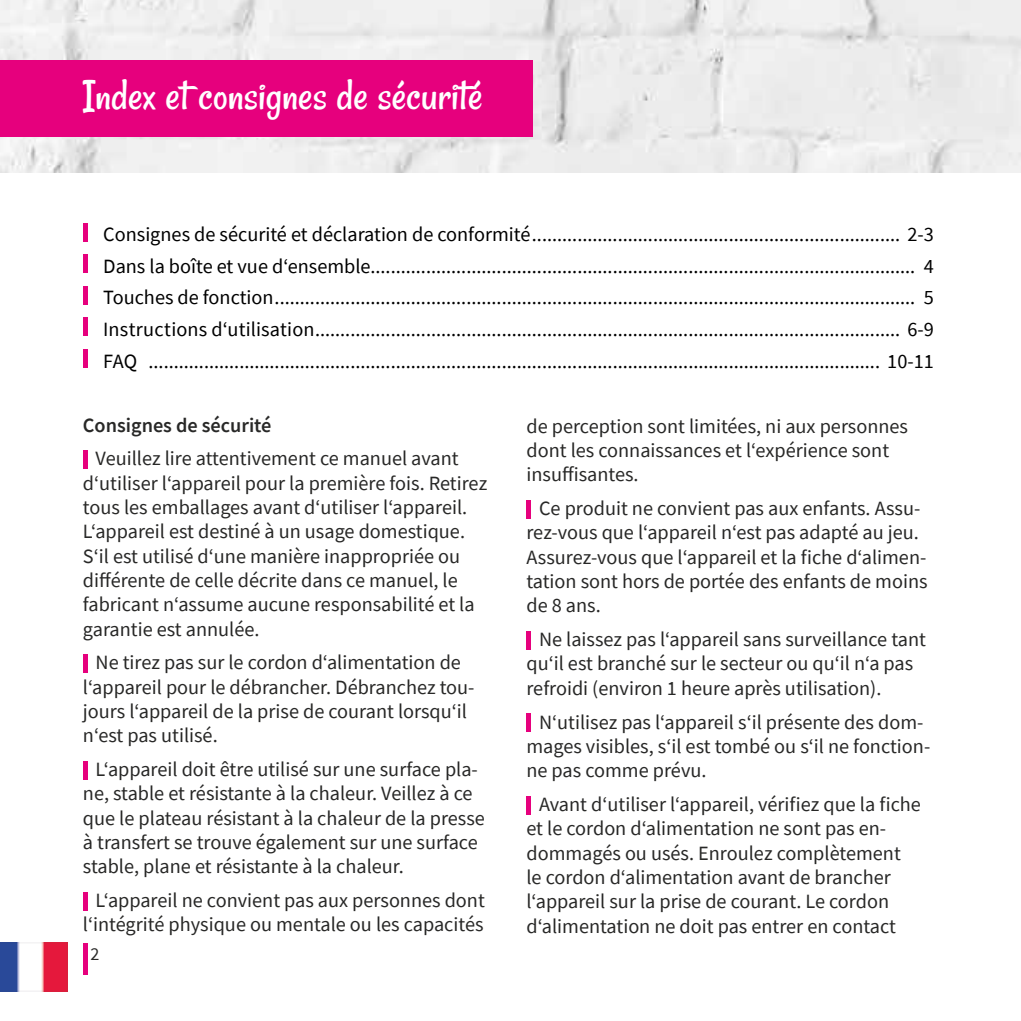
<style>
.page{position:relative;width:1021px;height:1021px;background:#fff}
.page>*{position:absolute;margin:0;border:0;box-sizing:border-box;transform-origin:0 0}
.t1{font:45px "Rancho";color:#fff}
.t2{font:20.25px/24.3px "Source Sans Pro";color:#282827}
.t3{font:20.25px/31.5px "Source Sans Pro";color:#000;text-align:justify}
.t4{font:600 20.25px "Source Sans Pro";color:#282827}
.t5{font:18px "Source Sans Pro";color:#282827}
</style>
<div class="page">
<img style="left:0;top:0;width:1020px;height:172px">
<div style="left:0;top:60px;width:406px;height:76px;background:#e6007d"></div>
<img style="left:0;top:942px;width:67px;height:49px">
<hr style="left:83px;top:943px;width:4px;height:31px;background:#e6007d">
<hr style="left:83px;top:223px;width:4px;height:18px;background:#e6007d">
<hr style="left:83px;top:255px;width:4px;height:18px;background:#e6007d">
<hr style="left:83px;top:286px;width:4px;height:18px;background:#e6007d">
<hr style="left:83px;top:318px;width:4px;height:18px;background:#e6007d">
<hr style="left:83px;top:349px;width:4px;height:18px;background:#e6007d">
<hr style="left:83px;top:450px;width:4px;height:18px;background:#e6007d">
<hr style="left:83px;top:654px;width:4px;height:18px;background:#e6007d">
<hr style="left:83px;top:761px;width:4px;height:18px;background:#e6007d">
<hr style="left:83px;top:892px;width:4px;height:18px;background:#e6007d">
<div style="left:526px;top:500px;width:5px;height:18px;background:#e6007d"></div>
<div style="left:526px;top:631px;width:5px;height:18px;background:#e6007d"></div>
<div style="left:526px;top:713px;width:5px;height:19px;background:#e6007d"></div>
<div style="left:526px;top:796px;width:5px;height:18px;background:#e6007d"></div>
<div style="left:10px;top:60px;width:523px;height:76px;background:#e6007d"></div>
<h1 class="t1" style="left:83px;top:69px;width:401px">Index et consignes de sécurité</h1>
<p class="t3" style="left:103px;top:219px;width:832px">Consignes de sécurité et déclaration de conformité......................................................................... 2-3<br>Dans la boîte et vue d‘ensemble............................................................................................................ 4<br>Touches de fonction............................................................................................................................... 5<br>Instructions d‘utilisation.................................................................................................................... 6-9<br>FAQ ................................................................................................................................................. 10-11</p>
<p class="t4" style="left:83px;top:411px;width:190px">Consignes de sécurité</p>
<p class="t2" style="left:83px;top:446px;width:406px;text-indent:13px">Veuillez lire attentivement ce manuel avant d‘utiliser l‘appareil pour la première fois. Retirez tous les emballages avant d‘utiliser l‘appareil.<br>L‘appareil est destiné à un usage domestique.<br>S‘il est utilisé d‘une manière inappropriée ou différente de celle décrite dans ce manuel, le fabricant n‘assume aucune responsabilité et la garantie est annulée.</p>
<p class="t2" style="left:83px;top:650px;width:393px;text-indent:13px">Ne tirez pas sur le cordon d‘alimentation de l‘appareil pour le débrancher. Débranchez tou&shy;jours l‘appareil de la prise de courant lorsqu‘il n‘est pas utilisé.</p>
<p class="t2" style="left:83px;top:757px;width:403px;text-indent:13px">L‘appareil doit être utilisé sur une surface pla&shy;ne, stable et résistante à la chaleur. Veillez à ce que le plateau résistant à la chaleur de la presse à transfert se trouve également sur une surface stable, plane et résistante à la chaleur.</p>
<p class="t2" style="left:83px;top:888px;width:403px;text-align:right">L‘appareil ne convient pas aux personnes dont l‘intégrité physique ou mentale ou les capacités</p>
<p class="t5" style="left:91px;top:942px;width:10px">2</p>
<p class="t2" style="left:526px;top:414px;width:383px">de perception sont limitées, ni aux personnes dont les connaissances et l‘expérience sont insuffisantes.</p>
<p class="t2" style="left:526px;top:496px;width:402px;text-indent:13px">Ce produit ne convient pas aux enfants. Assu&shy;rez-vous que l‘appareil n‘est pas adapté au jeu.<br>Assurez-vous que l‘appareil et la fiche d‘alimen&shy;tation sont hors de portée des enfants de moins de 8 ans.</p>
<p class="t2" style="left:526px;top:627px;width:401px;text-indent:13px">Ne laissez pas l‘appareil sans surveillance tant qu‘il est branché sur le secteur ou qu‘il n‘a pas refroidi (environ 1 heure après utilisation).</p>
<p class="t2" style="left:526px;top:709px;width:405px;text-indent:13px">N‘utilisez pas l‘appareil s‘il présente des dom&shy;mages visibles, s‘il est tombé ou s‘il ne fonction&shy;ne pas comme prévu.</p>
<p class="t2" style="left:526px;top:792px;width:396px;text-indent:13px">Avant d‘utiliser l‘appareil, vérifiez que la fiche et le cordon d‘alimentation ne sont pas en&shy;dommagés ou usés. Enroulez complètement le cordon d‘alimentation avant de brancher l‘appareil sur la prise de courant. Le cordon d‘alimentation ne doit pas entrer en contact</p>
</div>
